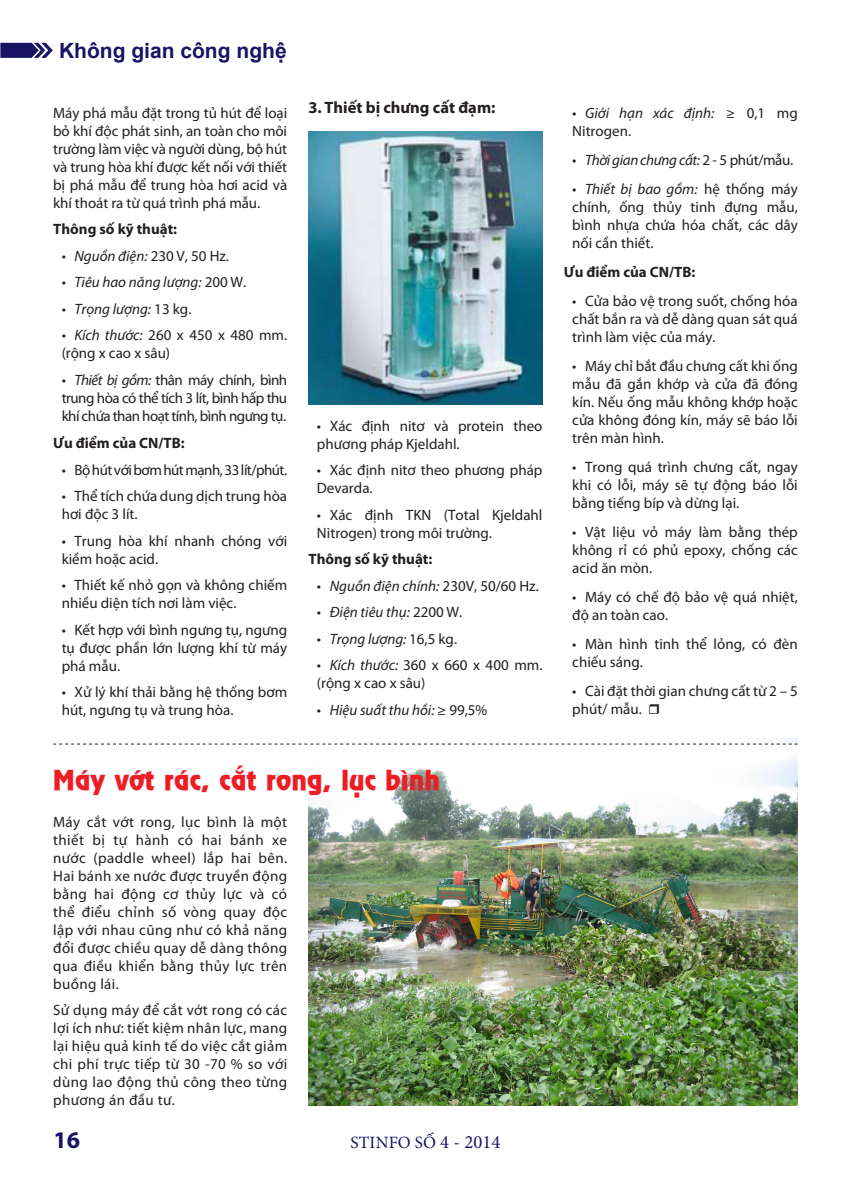
<style>
.page{position:relative;width:851px;height:1191px;background:#fff}
.page>*{position:absolute;margin:0;border:0;box-sizing:border-box;transform-origin:0 0}
.t1{font:27px "UVN Nguyen Du";color:#ee1d23}
.t2{font:700 24px "Myriad Pro";color:#191364}
.t3{font:700 21px "Arial";color:#191364}
.t4{font:17.25px "Minion Pro";letter-spacing:.01em;color:#191364}
.t5{font:700 16.5px "Myriad Pro";color:#231f20}
.t6{font:15px/18px "Myriad Pro";color:#231f20}
.t7{font:italic 15px/18px "Myriad Pro";color:#231f20}
.t8{font:700 15px "Myriad Pro";color:#231f20}
.t9{font:15px "Myriad Pro";letter-spacing:-.035em;color:#231f20}
.t10{font:italic 15px "Myriad Pro";letter-spacing:-.025em;color:#231f20}
.s1{font-style:normal}
.s2{font-style:italic}
.s3{font-size:18.75px}
</style>
<div class="page">
<svg style="left:0;top:43px;width:53px;height:15px"></svg>
<img style="left:308px;top:739px;width:489px;height:366px">
<img style="left:308px;top:131px;width:234px;height:273px">
<svg style="left:53px;top:743px;width:744px;height:1px"></svg>
<h3 class="t3" style="left:59px;top:37px;width:229px">Không gian công nghệ</h3>
<p class="t6" style="left:53px;top:103px;width:235px;text-align:justify">Máy phá mẫu đặt trong tủ hút để loại bỏ khí độc phát sinh, an toàn cho môi trường làm việc và người dùng, bộ hút và trung hòa khí được kết nối với thiết bị phá mẫu để trung hòa hơi acid và khí thoát ra từ quá trình phá mẫu.</p>
<p class="t8" style="left:53px;top:219px;width:125px">Thông số kỹ thuật:</p>
<p class="t7" style="left:62px;top:246px;width:169px">• Nguồn điện: <span class="s1">230 V, 50 Hz.</span></p>
<p class="t7" style="left:62px;top:273px;width:186px">• Tiêu hao năng lượng: <span class="s1">200 W.</span></p>
<p class="t7" style="left:62px;top:299px;width:131px">• Trọng lượng: <span class="s1">13 kg.</span></p>
<p class="t6" style="left:62px;top:326px;width:227px"><span class="s2">• Kích thước:</span> 260 x 450 x 480 mm. (rộng x cao x sâu)</p>
<p class="t6" style="left:62px;top:370px;width:227px;text-align:justify"><span class="s2">• Thiết bị gồm:</span> thân máy chính, bình trung hòa có thể tích 3 lít, bình hấp thu khí chứa than hoạt tính, bình ngưng tụ.</p>
<p class="t8" style="left:53px;top:433px;width:133px">Ưu điểm của CN/TB:</p>
<p class="t9" style="left:62px;top:460px;width:227px">• Bộ hút với bơm hút mạnh, 33 lít/phút.</p>
<p class="t6" style="left:62px;top:487px;width:227px">• Thể tích chứa dung dịch trung hòa hơi độc 3 lít.</p>
<p class="t6" style="left:62px;top:531px;width:227px">• Trung hòa khí nhanh chóng với kiềm hoặc acid.</p>
<p class="t6" style="left:62px;top:576px;width:227px">• Thiết kế nhỏ gọn và không chiếm nhiều diện tích nơi làm việc.</p>
<p class="t6" style="left:62px;top:620px;width:227px;text-align:justify">• Kết hợp với bình ngưng tụ, ngưng tụ được phần lớn lượng khí từ máy phá mẫu.</p>
<p class="t6" style="left:62px;top:683px;width:227px">• Xử lý khí thải bằng hệ thống bơm hút, ngưng tụ và trung hòa.</p>
<p class="t5" style="left:308px;top:96px;width:188px">3. Thiết bị chưng cất đạm:</p>
<p class="t7" style="left:572px;top:103px;width:227px">• Giới hạn xác định: <span class="s1">≥ 0,1 mg<br>Nitrogen.</span></p>
<p class="t10" style="left:572px;top:150px;width:222px">• Thời gian chưng cất: <span class="s1">2 - 5 phút/mẫu.</span></p>
<p class="t6" style="left:572px;top:179px;width:227px;text-align:justify"><span class="s2">• Thiết bị bao gồm:</span> hệ thống máy chính, ống thủy tinh đựng mẫu, bình nhựa chứa hóa chất, các dây nối cần thiết.</p>
<p class="t8" style="left:563px;top:262px;width:133px">Ưu điểm của CN/TB:</p>
<p class="t6" style="left:572px;top:292px;width:227px;text-align:justify">• Cửa bảo vệ trong suốt, chống hóa chất bắn ra và dễ dàng quan sát quá trình làm việc của máy.</p>
<p class="t6" style="left:572px;top:357px;width:227px;text-align:justify">• Máy chỉ bắt đầu chưng cất khi ống mẫu đã gắn khớp và cửa đã đóng kín. Nếu ống mẫu không khớp hoặc cửa không đóng kín, máy sẽ báo lỗi trên màn hình.</p>
<p class="t6" style="left:572px;top:458px;width:227px;text-align:justify">• Trong quá trình chưng cất, ngay khi có lỗi, máy sẽ tự động báo lỗi bằng tiếng bíp và dừng lại.</p>
<p class="t6" style="left:572px;top:523px;width:227px;text-align:justify">• Vật liệu vỏ máy làm bằng thép không rỉ có phủ epoxy, chống các acid ăn mòn.</p>
<p class="t6" style="left:572px;top:588px;width:227px">• Máy có chế độ bảo vệ quá nhiệt, độ an toàn cao.</p>
<p class="t6" style="left:572px;top:635px;width:227px">• Màn hình tinh thể lỏng, có đèn chiếu sáng.</p>
<p class="t6" style="left:572px;top:682px;width:227px">• Cài đặt thời gian chưng cất từ 2 – 5 phút/ mẫu.</p>
<p class="t6" style="left:317px;top:416px;width:227px">• Xác định nitơ và protein theo phương pháp Kjeldahl.</p>
<p class="t6" style="left:317px;top:461px;width:227px">• Xác định nitơ theo phương pháp<br>Devarda.</p>
<p class="t6" style="left:317px;top:505px;width:227px">• Xác định TKN (Total Kjeldahl<br>Nitrogen) trong môi trường.</p>
<p class="t8" style="left:308px;top:549px;width:125px">Thông số kỹ thuật:</p>
<p class="t7" style="left:317px;top:576px;width:223px">• Nguồn điện chính: <span class="s1">230V, 50/60 Hz.</span></p>
<p class="t7" style="left:317px;top:603px;width:147px">• Điện tiêu thụ: <span class="s1">2200 W.</span></p>
<p class="t7" style="left:317px;top:629px;width:142px">• Trọng lượng: <span class="s1">16,5 kg.</span></p>
<p class="t6" style="left:317px;top:656px;width:227px"><span class="s2">• Kích thước:</span> 360 x 660 x 400 mm. (rộng x cao x sâu)</p>
<p class="t7" style="left:317px;top:700px;width:172px">• Hiệu suất thu hồi: <span class="s1">≥ 99,5%</span></p>
<p class="t1" style="left:53px;top:760px;width:388px">Máy vớt rác, cắt rong, lục bình</p>
<p class="t6" style="left:53px;top:812px;width:235px;text-align:justify">Máy cắt vớt rong, lục bình là một thiết bị tự hành có hai bánh xe nước (paddle wheel) lắp hai bên.<br>Hai bánh xe nước được truyền động bằng hai động cơ thủy lực và có thể điểu chỉnh số vòng quay độc lập với nhau cũng như có khả năng đổi được chiều quay dễ dàng thông qua điều khiển bằng thủy lực trên buồng lái.</p>
<p class="t6" style="left:53px;top:1000px;width:235px;text-align:justify">Sử dụng máy để cắt vớt rong có các lợi ích như: tiết kiệm nhân lực, mang lại hiệu quả kinh tế do việc cắt giảm chi phí trực tiếp từ 30 -70 % so với dùng lao động thủ công theo từng phương án đầu tư.</p>
<p class="t2" style="left:53px;top:1124px;width:28px">16</p>
<p class="t4" style="left:350px;top:1131px;width:151px">STINFO SỐ <span class="s3">4 - 2014</span></p>
</div>
